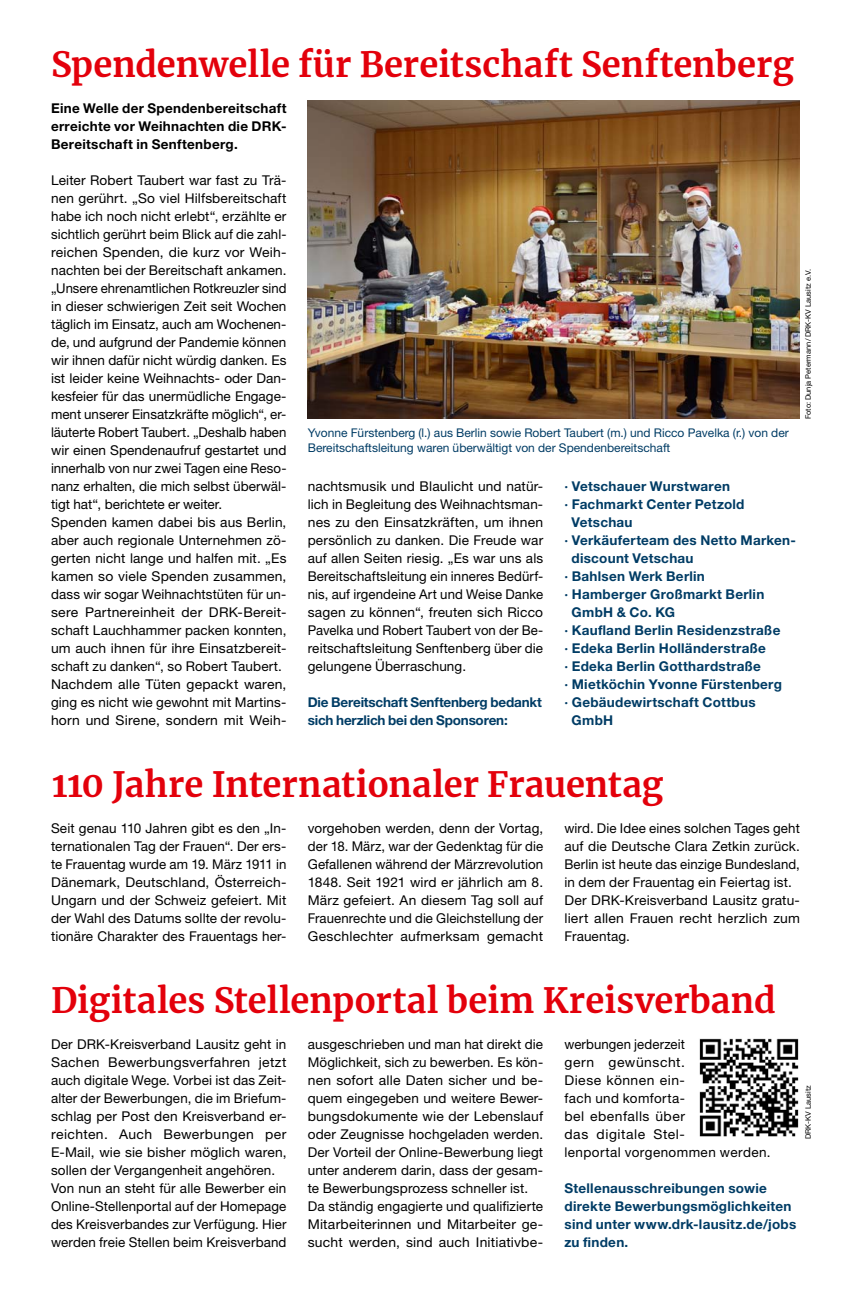
<style>
.page{position:relative;width:851px;height:1297px;background:#fff}
.page>*{position:absolute;margin:0;border:0;box-sizing:border-box;transform-origin:0 0}
.MGB_Headline_23{font:700 34.5px "Merriweather";color:#e3000b}
.MGB_Copy{font:13.5px/18px "Helvetica Neue LT Pro";letter-spacing:.01em;color:#000;text-align:justify}
.MGB_Info{font:700 13.5px/18px "Helvetica Neue LT Pro";letter-spacing:.02em;color:#003c65}
.MGB_Copy-2{font:13.5px/18px "Helvetica Neue LT Pro";letter-spacing:.03em;color:#000}
.MGB_Copy_bold{font:700 13.5px/18px "Helvetica Neue LT Pro";letter-spacing:.02em;color:#000;text-align:justify}
.MGB_Info-2{font:700 13.5px/18px "Helvetica Neue LT Pro";letter-spacing:-.015em;color:#003c65}
.MGB_BU{font:12px/15px "Helvetica Neue LT Pro";color:#003c65}
.MGB_Fotocredits{font:7.5px "Helvetica Neue LT Pro";color:#000}
</style>
<div class="page">
<img style="left:308px;top:101px;width:491px;height:318px">
<img style="left:699px;top:1038px;width:100px;height:99px">
<p class="MGB_Headline_23" style="left:51px;top:40px;width:744px">Spendenwelle für Bereitschaft Senftenberg</p>
<p class="MGB_Copy_bold" style="left:51px;top:98px;width:237px">Eine Welle der Spendenbereitschaft erreichte vor Weihnachten die DRK-Bereitschaft in Senftenberg.</p>
<p class="MGB_Copy" style="left:51px;top:170px;width:237px">Leiter Robert Taubert war fast zu Trä&shy;nen gerührt. „So viel Hilfsbereitschaft habe ich noch nicht erlebt“, erzählte er sichtlich gerührt beim Blick auf die zahl&shy;reichen Spenden, die kurz vor Weih&shy;nachten bei der Bereitschaft ankamen.</p>
<p class="MGB_Copy" style="left:51px;top:278px;width:237px">„Unsere ehrenamtlichen Rotkreuzler sind in dieser schwierigen Zeit seit Wochen täglich im Einsatz, auch am Wochenen&shy;de, und aufgrund der Pandemie können wir ihnen dafür nicht würdig danken. Es ist leider keine Weihnachts- oder Dan&shy;kesfeier für das unermüdliche Engage&shy;ment unserer Einsatzkräfte möglich“, er&shy;läuterte Robert Taubert. „Deshalb haben wir einen Spendenaufruf gestartet und innerhalb von nur zwei Tagen eine Reso&shy;nanz erhalten, die mich selbst überwäl&shy;tigt hat“, berichtete er weiter.</p>
<p class="MGB_Copy" style="left:51px;top:512px;width:237px">Spenden kamen dabei bis aus Berlin, aber auch regionale Unternehmen zö&shy;gerten nicht lange und halfen mit. „Es kamen so viele Spenden zusammen, dass wir sogar Weihnachtstüten für un&shy;sere Partnereinheit der DRK-Bereit&shy;schaft Lauchhammer packen konnten, um auch ihnen für ihre Einsatzbereit&shy;schaft zu danken“, so Robert Taubert.</p>
<p class="MGB_Copy" style="left:51px;top:674px;width:237px">Nachdem alle Tüten gepackt waren, ging es nicht wie gewohnt mit Martins&shy;horn und Sirene, sondern mit Weih-</p>
<p class="MGB_BU" style="left:308px;top:424px;width:482px">Yvonne Fürstenberg (l.) aus Berlin sowie Robert Taubert (m.) und Ricco Pavelka (r.) von der<br>Bereitschaftsleitung waren überwältigt von der Spendenbereitschaft</p>
<p class="MGB_Copy" style="left:308px;top:476px;width:237px">nachtsmusik und Blaulicht und natür&shy;lich in Begleitung des Weihnachtsman&shy;nes zu den Einsatzkräften, um ihnen persönlich zu danken. Die Freude war auf allen Seiten riesig. „Es war uns als Bereitschaftsleitung ein inneres Bedürf&shy;nis, auf irgendeine Art und Weise Danke sagen zu können“, freuten sich Ricco Pavelka und Robert Taubert von der Be&shy;reitschaftsleitung Senftenberg über die gelungene Überraschung.</p>
<p class="MGB_Info-2" style="left:308px;top:692px;width:236px">Die Bereitschaft Senftenberg bedankt sich herzlich bei den Sponsoren:</p>
<p class="MGB_Info" style="left:564px;top:476px;width:167px">· Vetschauer Wurstwaren</p>
<p class="MGB_Info" style="left:571px;top:494px;width:174px;text-indent:-7px">· Fachmarkt Center Petzold<br>Vetschau</p>
<p class="MGB_Info" style="left:571px;top:530px;width:226px;text-indent:-7px">· Verkäuferteam des Netto Marken&shy;discount Vetschau</p>
<p class="MGB_Info" style="left:564px;top:566px;width:142px">· Bahlsen Werk Berlin</p>
<p class="MGB_Info" style="left:564px;top:584px;width:201px">· Hamberger Großmarkt Berlin</p>
<p class="MGB_Info" style="left:571px;top:602px;width:105px">GmbH &amp; Co. KG</p>
<p class="MGB_Info" style="left:564px;top:620px;width:217px">· Kaufland Berlin Residenzstraße</p>
<p class="MGB_Info" style="left:564px;top:638px;width:203px">· Edeka Berlin Holländerstraße</p>
<p class="MGB_Info" style="left:564px;top:656px;width:198px">· Edeka Berlin Gotthardstraße</p>
<p class="MGB_Info" style="left:564px;top:674px;width:219px">· Mietköchin Yvonne Fürstenberg</p>
<p class="MGB_Info" style="left:564px;top:692px;width:193px">· Gebäudewirtschaft Cottbus</p>
<p class="MGB_Info" style="left:571px;top:710px;width:43px">GmbH</p>
<p class="MGB_Fotocredits" style="left:803px;top:419px;width:152px;rotate:-90deg">Foto: Dunja Petermann / DRK-KV Lausitz e.V.</p>
<p class="MGB_Headline_23" style="left:52px;top:760px;width:612px">110 Jahre Internationaler Frauentag</p>
<p class="MGB_Copy" style="left:51px;top:818px;width:237px">Seit genau 110 Jahren gibt es den „In&shy;ternationalen Tag der Frauen“. Der ers&shy;te Frauentag wurde am 19. März 1911 in Dänemark, Deutschland, Österreich-Ungarn und der Schweiz gefeiert. Mit der Wahl des Datums sollte der revolu&shy;tionäre Charakter des Frauentags her-</p>
<p class="MGB_Copy" style="left:308px;top:818px;width:237px">vorgehoben werden, denn der Vortag, der 18. März, war der Gedenktag für die Gefallenen während der Märzrevolution 1848. Seit 1921 wird er jährlich am 8.<br>März gefeiert. An diesem Tag soll auf Frauenrechte und die Gleichstellung der Geschlechter aufmerksam gemacht</p>
<p class="MGB_Copy" style="left:564px;top:818px;width:237px">wird. Die Idee eines solchen Tages geht auf die Deutsche Clara Zetkin zurück.<br>Berlin ist heute das einzige Bundesland, in dem der Frauentag ein Feiertag ist.</p>
<p class="MGB_Copy" style="left:564px;top:890px;width:237px">Der DRK-Kreisverband Lausitz gratu&shy;liert allen Frauen recht herzlich zum Frauentag.</p>
<p class="MGB_Headline_23" style="left:51px;top:976px;width:726px">Digitales Stellenportal beim Kreisverband</p>
<p class="MGB_Copy" style="left:51px;top:1034px;width:237px">Der DRK-Kreisverband Lausitz geht in Sachen Bewerbungsverfahren jetzt auch digitale Wege. Vorbei ist das Zeit&shy;alter der Bewerbungen, die im Briefum&shy;schlag per Post den Kreisverband er&shy;reichten. Auch Bewerbungen per E-Mail, wie sie bisher möglich waren, sollen der Vergangenheit angehören.</p>
<p class="MGB_Copy" style="left:51px;top:1178px;width:237px">Von nun an steht für alle Bewerber ein Online-Stellenportal auf der Homepage des Kreisverbandes zur Verfügung. Hier werden freie Stellen beim Kreisverband</p>
<p class="MGB_Copy" style="left:308px;top:1034px;width:237px">ausgeschrieben und man hat direkt die Möglichkeit, sich zu bewerben. Es kön&shy;nen sofort alle Daten sicher und be&shy;quem eingegeben und weitere Bewer&shy;bungsdokumente wie der Lebenslauf oder Zeugnisse hochgeladen werden.<br>Der Vorteil der Online-Bewerbung liegt unter anderem darin, dass der gesam&shy;te Bewerbungsprozess schneller ist.</p>
<p class="MGB_Copy" style="left:308px;top:1196px;width:237px">Da ständig engagierte und qualifizierte Mitarbeiterinnen und Mitarbeiter ge&shy;sucht werden, sind auch Initiativbe-</p>
<p class="MGB_Copy-2" style="left:564px;top:1034px;width:208px">werbungen jederzeit<br>gern gewünscht.<br>Diese können ein-<br>fach und komforta-<br>bel ebenfalls über<br>das digitale Stel-<br>lenportal vorgenommen werden.</p>
<p class="MGB_Info" style="left:564px;top:1178px;width:233px">Stellenausschreibungen sowie direkte Bewerbungsmöglichkeiten sind unter www.drk-lausitz.de/jobs zu finden.</p>
<p class="MGB_Fotocredits" style="left:803px;top:1139px;width:55px;rotate:-90deg">DRK-KV Lausitz</p>
</div>
